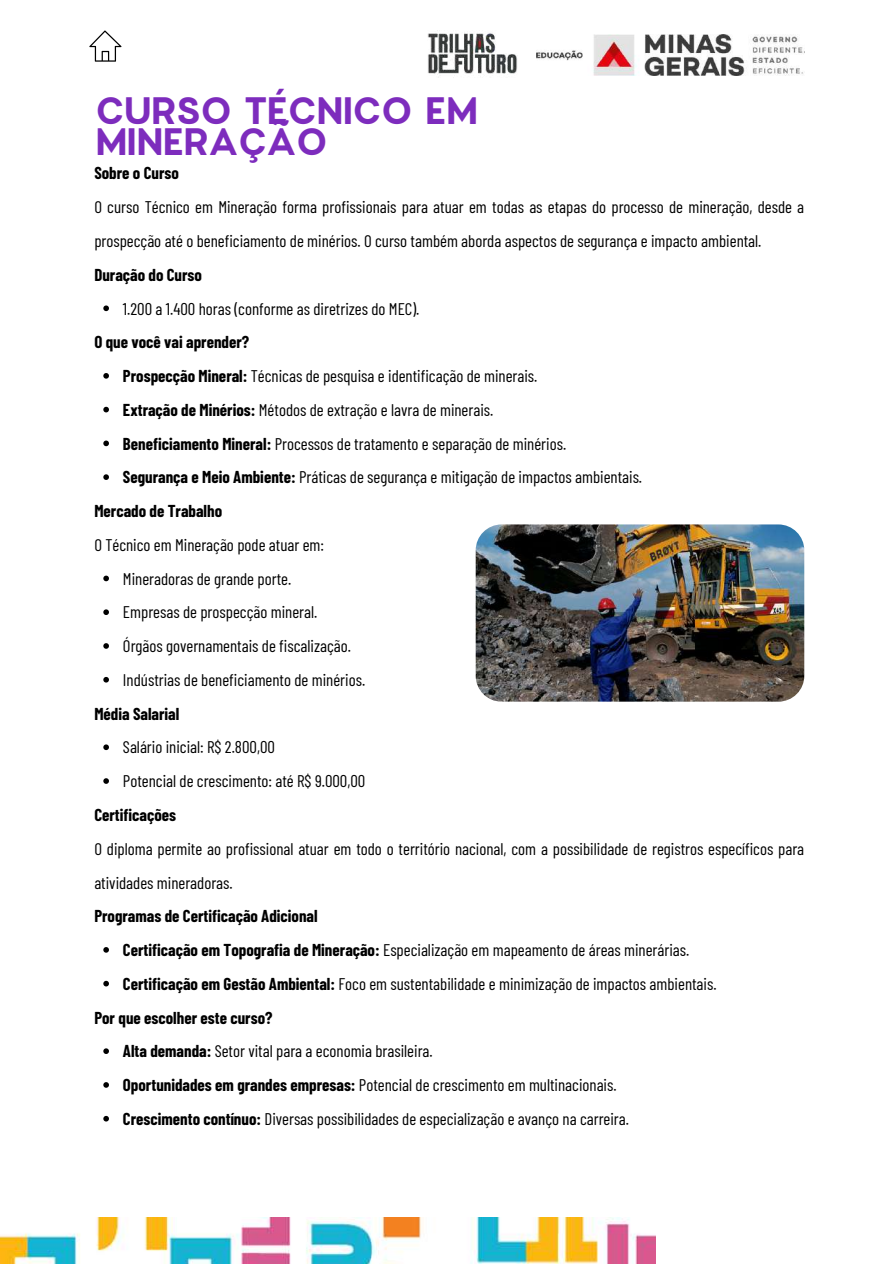
<style>
.page{position:relative;width:894px;height:1264px;background:#fff}
.page>*{position:absolute;margin:0;border:0;box-sizing:border-box;transform-origin:0 0}
.t1{font:700 37.5px/30.3px "Charlevoix Pro";letter-spacing:-.04em;color:#7d2cbd}
.t2{font:16.8px/33.8px "Barlow Condensed";color:#000}
.t3{font:700 16.8px "Barlow Condensed";color:#000}
.s1{font-weight:700}
</style>
<div class="page">
<img style="left:428px;top:30px;width:89px;height:48px">
<img style="left:536px;top:35px;width:267px;height:41px">
<img style="left:0;top:1217px;width:654px;height:46px">
<svg style="left:103px;top:305px;width:6px;height:6px"></svg>
<svg style="left:103px;top:373px;width:6px;height:5px"></svg>
<svg style="left:103px;top:407px;width:6px;height:5px"></svg>
<svg style="left:103px;top:440px;width:6px;height:6px"></svg>
<svg style="left:103px;top:474px;width:6px;height:6px"></svg>
<svg style="left:103px;top:575px;width:6px;height:6px"></svg>
<svg style="left:103px;top:609px;width:6px;height:6px"></svg>
<svg style="left:103px;top:643px;width:6px;height:5px"></svg>
<svg style="left:103px;top:677px;width:6px;height:5px"></svg>
<svg style="left:103px;top:744px;width:6px;height:6px"></svg>
<svg style="left:103px;top:778px;width:6px;height:5px"></svg>
<svg style="left:103px;top:947px;width:6px;height:5px"></svg>
<svg style="left:103px;top:980px;width:6px;height:6px"></svg>
<svg style="left:103px;top:1048px;width:6px;height:5px"></svg>
<svg style="left:103px;top:1082px;width:6px;height:5px"></svg>
<svg style="left:103px;top:1115px;width:6px;height:6px"></svg>
<svg style="left:89px;top:30px;width:32px;height:32px"></svg>
<img style="left:475px;top:524px;width:329px;height:177px;border-radius:26px">
<h1 class="t1" style="left:94px;top:94px;width:385px">CURSO TÉCNICO EM<br>MINERAÇÃO</h1>
<p class="t3" style="left:94px;top:163px;width:86px">Sobre o Curso</p>
<p class="t2" style="left:94px;top:190px;width:711px">O curso Técnico em Mineração forma profissionais para atuar em todas as etapas do processo de mineração, desde a prospecção até o beneficiamento de minérios. O curso também aborda aspectos de segurança e impacto ambiental.</p>
<p class="t3" style="left:94px;top:264px;width:109px">Duração do Curso</p>
<p class="t2" style="left:123px;top:291px;width:298px">1.200 a 1.400 horas (conforme as diretrizes do MEC).</p>
<p class="t3" style="left:94px;top:331px;width:156px">O que você vai aprender?</p>
<p class="t2" style="left:123px;top:358px;width:416px"><span class="s1">Prospecção Mineral:</span> Técnicas de pesquisa e identificação de minerais.</p>
<p class="t2" style="left:123px;top:392px;width:372px"><span class="s1">Extração de Minérios:</span> Métodos de extração e lavra de minerais.</p>
<p class="t2" style="left:123px;top:426px;width:444px"><span class="s1">Beneficiamento Mineral:</span> Processos de tratamento e separação de minérios.</p>
<p class="t2" style="left:123px;top:460px;width:520px"><span class="s1">Segurança e Meio Ambiente:</span> Práticas de segurança e mitigação de impactos ambientais.</p>
<p class="t3" style="left:94px;top:500px;width:129px">Mercado de Trabalho</p>
<p class="t2" style="left:123px;top:527px;width:244px;text-indent:-29px">O Técnico em Mineração pode atuar em:<br>Mineradoras de grande porte.<br>Empresas de prospecção mineral.<br>Órgãos governamentais de fiscalização.<br>Indústrias de beneficiamento de minérios.</p>
<p class="t3" style="left:94px;top:703px;width:86px">Média Salarial</p>
<p class="t2" style="left:123px;top:730px;width:244px">Salário inicial: R$ 2.800,00<br>Potencial de crescimento: até R$ 9.000,00</p>
<p class="t3" style="left:94px;top:804px;width:83px">Certificações</p>
<p class="t2" style="left:94px;top:831px;width:711px">O diploma permite ao profissional atuar em todo o território nacional, com a possibilidade de registros específicos para atividades mineradoras.</p>
<p class="t3" style="left:94px;top:905px;width:225px">Programas de Certificação Adicional</p>
<p class="t2" style="left:123px;top:932px;width:567px"><span class="s1">Certificação em Topografia de Mineração:</span> Especialização em mapeamento de áreas minerárias.</p>
<p class="t2" style="left:123px;top:966px;width:595px"><span class="s1">Certificação em Gestão Ambiental:</span> Foco em sustentabilidade e minimização de impactos ambientais.</p>
<p class="t3" style="left:94px;top:1006px;width:180px">Por que escolher este curso?</p>
<p class="t2" style="left:123px;top:1033px;width:311px"><span class="s1">Alta demanda:</span> Setor vital para a economia brasileira.</p>
<p class="t2" style="left:123px;top:1067px;width:495px"><span class="s1">Oportunidades em grandes empresas:</span> Potencial de crescimento em multinacionais.</p>
<p class="t2" style="left:123px;top:1101px;width:507px"><span class="s1">Crescimento contínuo:</span> Diversas possibilidades de especialização e avanço na carreira.</p>
</div>
